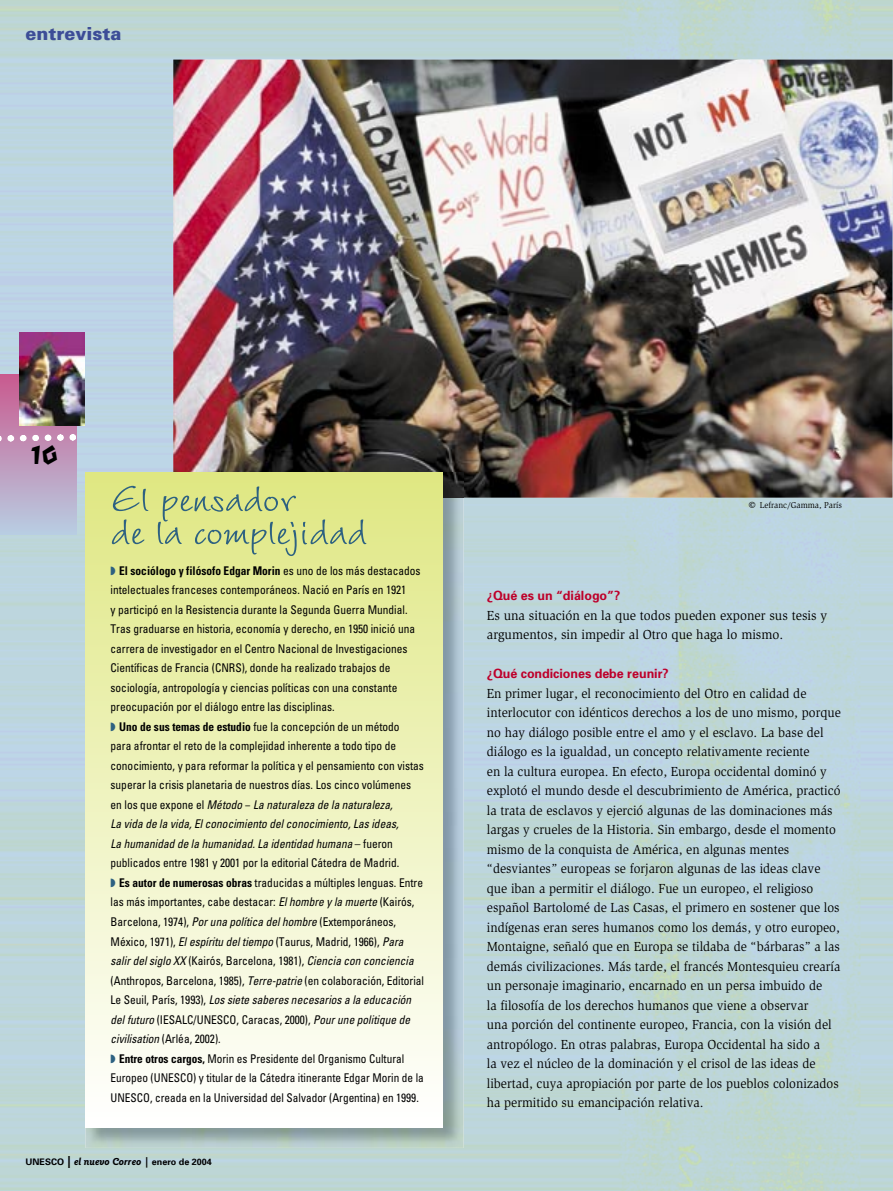
<style>
.page{position:relative;width:893px;height:1191px;background:#fff}
.page>*{position:absolute;margin:0;border:0;box-sizing:border-box;transform-origin:0 0}
.t1{font:54px "Wiesbaden Swing";color:#2d6181;scale:1.16 1}
.t2{font:700 36px "Elektrix";color:#000}
.t3{font:900 18px "Univers";color:#3c4d97}
.t4{font:13.5px/19.5px "Slimbach";color:#000;scale:.94 1}
.t5{font:13.5px/19.5px "Slimbach";color:#000;scale:.96 1}
.t6{font:700 12.75px "Univers";color:#bd002b}
.t7{font:condensed 12px "Univers";color:#000;scale:.95 1}
.t8{font:italic condensed 12px "Univers";color:#000;scale:.95 1}
.t9{font:condensed 12px "Univers";color:#000;scale:.94 1}
.t10{font:700 condensed 12px "Univers";color:#000;scale:.95 1}
.t11{font:700 9px "Univers";color:#000}
.t12{font:8.85px "Slimbach";color:#000;scale:.95 1}
.s1{font-weight:400}
.s2{font-weight:700}
.s3{font-style:normal}
.s4{font-family:"Slimbach";font-style:normal;font-stretch:normal}
.s5{font-style:italic}
.s6{font-size:12px}
.s7{font-family:"Goudy Sans";font-style:italic;font-size:10.5px}
.s8{font-size:13.5px}
</style>
<div class="page">
<img style="left:0;top:0;width:893px;height:1191px">
<div style="left:0;top:374px;width:77px;height:160px;background:linear-gradient(to bottom,#c9598e,#b8cce2)"></div>
<img style="left:20px;top:332px;width:65px;height:93px">
<svg style="left:0;top:434px;width:76px;height:8px"></svg>
<img style="left:173px;top:60px;width:719px;height:437px">
<img style="left:86px;top:497px;width:378px;height:650px">
<img style="left:442px;top:472px;width:22px;height:25px">
<div style="left:85px;top:472px;width:357px;height:655px;background:linear-gradient(to bottom,#dfe782,#fff)"></div>
<svg style="left:111px;top:566px;width:4px;height:9px"></svg>
<svg style="left:111px;top:722px;width:4px;height:9px"></svg>
<svg style="left:111px;top:878px;width:4px;height:9px"></svg>
<svg style="left:111px;top:1054px;width:4px;height:8px"></svg>
<h3 class="t3" style="left:26px;top:22px;width:97px">entrevista</h3>
<h2 class="t2" style="left:31px;top:431px;width:29px">10</h2>
<h1 class="t1" style="left:111px;top:468px;width:161px">El pensador</h1>
<h1 class="t1" style="left:111px;top:501px;width:223px">de la complejidad</h1>
<p class="t10" style="left:119px;top:563px;width:319px">El sociólogo y filósofo Edgar Morin <span class="s1">es uno de los más destacados</span></p>
<p class="t7" style="left:111px;top:582px;width:313px">intelectuales franceses contemporáneos. Nació en París en 1921</p>
<p class="t7" style="left:111px;top:602px;width:314px">y participó en la Resistencia durante la Segunda Guerra Mundial.</p>
<p class="t7" style="left:111px;top:621px;width:322px">Tras graduarse en historia, economía y derecho, en 1950 inició una</p>
<p class="t7" style="left:111px;top:641px;width:314px">carrera de investigador en el Centro Nacional de Investigaciones</p>
<p class="t7" style="left:111px;top:660px;width:296px">Científicas de Francia (CNRS), donde ha realizado trabajos de</p>
<p class="t7" style="left:111px;top:680px;width:303px">sociología, antropología y ciencias políticas con una constante</p>
<p class="t7" style="left:111px;top:699px;width:237px">preocupación por el diálogo entre las disciplinas.</p>
<p class="t7" style="left:119px;top:719px;width:297px"><span class="s2">Uno de sus temas de estudio</span> fue la concepción de un método</p>
<p class="t7" style="left:111px;top:738px;width:302px">para afrontar el reto de la complejidad inherente a todo tipo de</p>
<p class="t7" style="left:111px;top:758px;width:331px">conocimiento, y para reformar la política y el pensamiento con vistas</p>
<p class="t7" style="left:111px;top:777px;width:318px">superar la crisis planetaria de nuestros días. Los cinco volúmenes</p>
<p class="t8" style="left:111px;top:797px;width:298px"><span class="s3">en los que expone el</span> Método <span class="s4">–</span> La naturaleza de la naturaleza,</p>
<p class="t8" style="left:111px;top:816px;width:305px">La vida de la vida, El conocimiento del conocimiento, Las ideas,</p>
<p class="t8" style="left:111px;top:836px;width:299px">La humanidad de la humanidad. La identidad humana <span class="s3">– fueron</span></p>
<p class="t7" style="left:111px;top:855px;width:305px">publicados entre 1981 y 2001 por la editorial Cátedra de Madrid.</p>
<p class="t7" style="left:119px;top:875px;width:321px"><span class="s2">Es autor de numerosas obras</span> traducidas a múltiples lenguas. Entre</p>
<p class="t7" style="left:111px;top:894px;width:321px">las más importantes, cabe destacar: <span class="s5">El hombre y la muerte</span> (Kairós,</p>
<p class="t7" style="left:111px;top:914px;width:302px">Barcelona, 1974), <span class="s5">Por una política del hombre</span> (Extemporáneos,</p>
<p class="t7" style="left:111px;top:933px;width:310px">México, 1971), <span class="s5">El espíritu del tiempo</span> (Taurus, Madrid, 1966), <span class="s5">Para</span></p>
<p class="t8" style="left:111px;top:953px;width:321px">salir del siglo XX <span class="s3">(Kairós, Barcelona, 1981),</span> Ciencia con conciencia</p>
<p class="t7" style="left:111px;top:972px;width:332px">(Anthropos, Barcelona, 1985), <span class="s5">Terre-patrie</span> (en colaboración, Editorial</p>
<p class="t8" style="left:111px;top:992px;width:318px"><span class="s3">Le Seuil, París, 1993),</span> Los siete saberes necesarios a la educación</p>
<p class="t7" style="left:111px;top:1011px;width:317px"><span class="s5">del futuro</span> (IESALC/UNESCO, Caracas, 2000), <span class="s5">Pour une politique de</span></p>
<p class="t7" style="left:111px;top:1031px;width:117px"><span class="s5">civilisation</span> (Arléa, 2002).</p>
<p class="t9" style="left:119px;top:1050px;width:305px"><span class="s2">Entre otros cargos,</span> Morin es Presidente del Organismo Cultural</p>
<p class="t9" style="left:111px;top:1070px;width:335px">Europeo (UNESCO) y titular de la Cátedra itinerante Edgar Morin de la</p>
<p class="t9" style="left:111px;top:1089px;width:329px">UNESCO, creada en la Universidad del Salvador (Argentina) en 1999.</p>
<p class="t11" style="left:26px;top:1156px;width:188px">UNESCO <span class="s6">|</span> <span class="s7">el nuevo Correo |</span> enero de 2004</p>
<p class="t12" style="left:749px;top:500px;width:100px"><span class="s8">©</span> Lefranc/Gamma, París</p>
<p class="t6" style="left:487px;top:588px;width:135px">¿Qué es un “diálogo”?</p>
<p class="t5" style="left:487px;top:605px;width:356px">Es una situación en la que todos pueden exponer sus tesis y argumentos, sin impedir al Otro que haga lo mismo.</p>
<p class="t6" style="left:487px;top:666px;width:183px">¿Qué condiciones debe reunir?</p>
<p class="t4" style="left:487px;top:683px;width:378px">En primer lugar, el reconocimiento del Otro en calidad de interlocutor con idénticos derechos a los de uno mismo, porque no hay diálogo posible entre el amo y el esclavo. La base del diálogo es la igualdad, un concepto relativamente reciente<br>en la cultura europea. En efecto, Europa occidental dominó y explotó el mundo desde el descubrimiento de América, practicó la trata de esclavos y ejerció algunas de las dominaciones más largas y crueles de la Historia. Sin embargo, desde el momento mismo de la conquista de América, en algunas mentes “desviantes” europeas se forjaron algunas de las ideas clave que iban a permitir el diálogo. Fue un europeo, el religioso español Bartolomé de Las Casas, el primero en sostener que los indígenas eran seres humanos como los demás, y otro europeo, Montaigne, señaló que en Europa se tildaba de “bárbaras” a las demás civilizaciones. Más tarde, el francés Montesquieu crearía un personaje imaginario, encarnado en un persa imbuido de<br>la filosofía de los derechos humanos que viene a observar<br>una porción del continente europeo, Francia, con la visión del antropólogo. En otras palabras, Europa Occidental ha sido a<br>la vez el núcleo de la dominación y el crisol de las ideas de libertad, cuya apropiación por parte de los pueblos colonizados ha permitido su emancipación relativa.</p>
</div>
